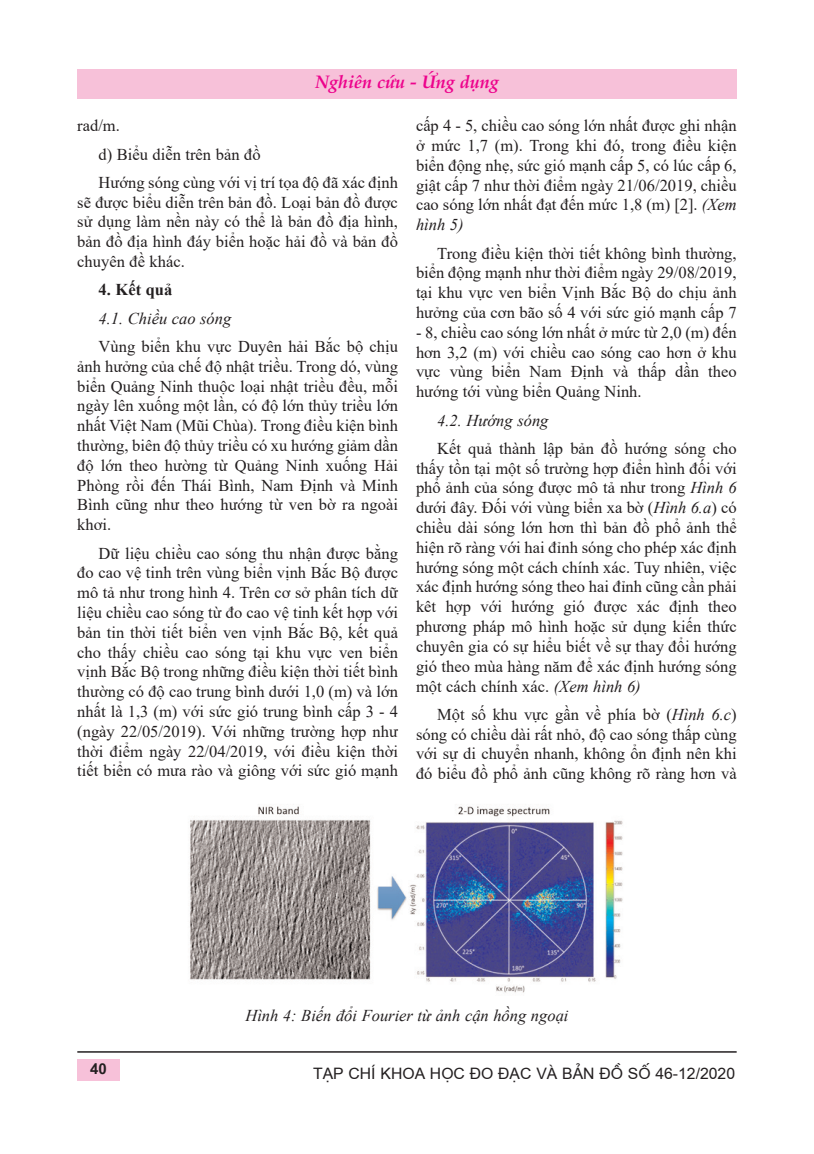
<style>
.page{position:relative;width:814px;height:1154px;background:#fff}
.page>*{position:absolute;margin:0;border:0;box-sizing:border-box;transform-origin:0 0}
.t1{font:italic 700 18px "Palatino Linotype";color:#ed028c}
.t2{font:16.5px/19.8px "Times New Roman";color:#231f20;text-align:justify}
.t3{font:italic 16.5px "Times New Roman";color:#231f20}
.t4{font:700 16.5px "Times New Roman";color:#231f20}
.t5{font:15.75px "Vn Arial H";color:#231f20}
.t6{font:700 15px "Vn Arial";color:#231f20}
.s1{font-style:italic}
</style>
<div class="page">
<div style="left:77px;top:69px;width:659px;height:30px;background:#f7c1d9"></div>
<div style="left:77px;top:1059px;width:43px;height:22px;background:#f7c1d9"></div>
<hr style="left:77px;top:1051px;width:659px;height:1px;background:#231f20">
<img style="left:190px;top:806px;width:433px;height:187px">
<p class="t1" style="left:315px;top:75px;width:185px">Nghiên cứu - Ứng dụng</p>
<p class="t2" style="left:99px;top:111px;width:301px;line-height:28.3px;text-align:left;text-indent:-21px">rad/m.<br>d) Biểu diễn trên bản đồ<br>Hướng sóng cùng với vị trí tọa độ đã xác định</p>
<p class="t2" style="left:77px;top:192px;width:322px">sẽ được biểu diễn trên bản đồ. Loại bản đồ được sử dụng làm nền này có thể là bản đồ địa hình, bản đồ địa hình đáy biển hoặc hải đồ và bản đồ chuyên đề khác.</p>
<p class="t4" style="left:99px;top:280px;width:75px">4. Kết quả</p>
<p class="t3" style="left:99px;top:309px;width:134px">4.1. Chiều cao sóng</p>
<p class="t2" style="left:77px;top:336px;width:322px;text-indent:21px">Vùng biển khu vực Duyên hải Bắc bộ chịu ảnh hưởng của chế độ nhật triều. Trong dó, vùng biển Quảng Ninh thuộc loại nhật triều đều, mỗi ngày lên xuống một lần, có độ lớn thủy triều lớn nhất Việt Nam (Mũi Chùa). Trong điều kiện bình thường, biên độ thủy triều có xu hướng giảm dần độ lớn theo hường từ Quảng Ninh xuống Hải Phòng rồi đến Thái Bình, Nam Định và Minh Bình cũng như theo hướng từ ven bờ ra ngoài khơi.</p>
<p class="t2" style="left:77px;top:543px;width:322px;text-indent:21px">Dữ liệu chiều cao sóng thu nhận được bằng đo cao vệ tinh trên vùng biển vịnh Bắc Bộ được mô tả như trong hình 4. Trên cơ sở phân tích dữ liệu chiều cao sóng từ đo cao vệ tinh kết hợp với bản tin thời tiết biển ven vịnh Bắc Bộ, kết quả cho thấy chiều cao sóng tại khu vực ven biển vịnh Bắc Bộ trong những điều kiện thời tiết bình thường có độ cao trung bình dưới 1,0 (m) và lớn nhất là 1,3 (m) với sức gió trung bình cấp 3 - 4 (ngày 22/05/2019). Với những trường hợp như thời điểm ngày 22/04/2019, với điều kiện thời tiết biển có mưa rào và giông với sức gió mạnh</p>
<p class="t2" style="left:416px;top:116px;width:322px">cấp 4 - 5, chiều cao sóng lớn nhất được ghi nhận ở mức 1,7 (m). Trong khi đó, trong điều kiện biển động nhẹ, sức gió mạnh cấp 5, có lúc cấp 6, giật cấp 7 như thời điểm ngày 21/06/2019, chiều cao sóng lớn nhất đạt đến mức 1,8 (m) [2]. <span class="s1">(Xem hình 5)</span></p>
<p class="t2" style="left:416px;top:243px;width:322px;text-indent:21px">Trong điều kiện thời tiết không bình thường, biển động mạnh như thời điểm ngày 29/08/2019, tại khu vực ven biển Vịnh Bắc Bộ do chịu ảnh hưởng của cơn bão số 4 với sức gió mạnh cấp 7</p>
<p class="t2" style="left:416px;top:322px;width:322px">- 8, chiều cao sóng lớn nhất ở mức từ 2,0 (m) đến hơn 3,2 (m) với chiều cao sóng cao hơn ở khu vực vùng biển Nam Định và thấp dần theo hướng tới vùng biển Quảng Ninh.</p>
<p class="t3" style="left:437px;top:411px;width:113px">4.2. Hướng sóng</p>
<p class="t2" style="left:416px;top:438px;width:322px;text-indent:21px">Kết quả thành lập bản đồ hướng sóng cho thấy tồn tại một số trường hợp điển hình đối với phổ ảnh của sóng được mô tả như trong <span class="s1">Hình 6 </span>dưới đây. Đối với vùng biển xa bờ (<span class="s1">Hình 6.a</span>) có chiều dài sóng lớn hơn thì bản đồ phổ ảnh thể hiện rõ ràng với hai đỉnh sóng cho phép xác định hướng sóng một cách chính xác. Tuy nhiên, việc xác định hướng sóng theo hai đỉnh cũng cần phải kêt hợp với hướng gió được xác định theo phương pháp mô hình hoặc sử dụng kiến thức chuyên gia có sự hiểu biết về sự thay đổi hướng gió theo mùa hàng năm để xác định hướng sóng một cách chính xác. <span class="s1">(Xem hình 6)</span></p>
<p class="t2" style="left:416px;top:704px;width:322px;text-indent:21px">Một số khu vực gần về phía bờ (<span class="s1">Hình 6.c</span>) sóng có chiều dài rất nhỏ, độ cao sóng thấp cùng với sự di chuyển nhanh, không ổn định nên khi đó biểu đồ phổ ảnh cũng không rõ ràng hơn và</p>
<p class="t6" style="left:90px;top:1063px;width:18px">40</p>
<p class="t3" style="left:245px;top:1006px;width:324px">Hình 4: Biến đổi Fourier từ ảnh cận hồng ngoại</p>
<p class="t5" style="left:313px;top:1064px;width:423px">T¹P CHÝ KHOA HÄC ®O ®¹C VΜ B¶N ®Å SÈ 46-12/2020</p>
</div>
